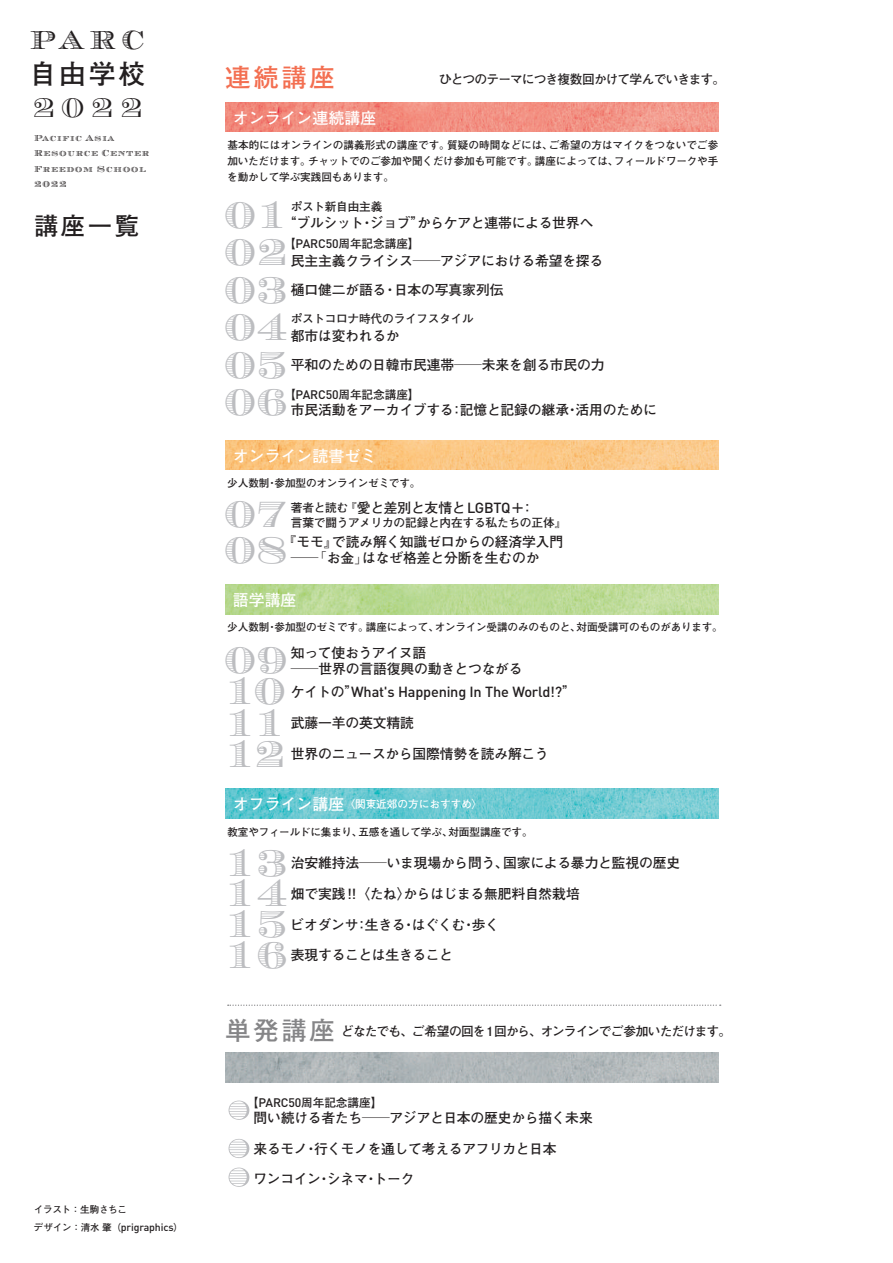
<style>
.page{position:relative;width:893px;height:1263px;background:#fff}
.page>*{position:absolute;margin:0;border:0;box-sizing:border-box;transform-origin:0 0}
.t1{font:38.25px "Chevalier Str SCD";color:#bcbdc0}
.t2{font:27.75px "Chevalier Ope SCD";color:#231f20}
.t3{font:27px "Chevalier Str SCD";color:#231f20}
.t4{font:700 27px "Futo Go B101 Pro";color:#231f20}
.t5{font:700 25.5px "Futo Go B101 Pro";color:#858587}
.t6{font:700 25.5px "Futo Go B101 Pro";color:#f36f51}
.t7{font:700 24.45px "Futo Go B101 Pro";color:#231f20}
.t8{font:700 15.9px "Futo Go B101 Pro";color:#fff}
.t9{font:500 14.55px "DIN";letter-spacing:-.015em;color:#231f20}
.t10{font:700 13.8px/30.2px "Futo Go B101 Pro";letter-spacing:-.02em;color:#231f20}
.t11{font:700 13.8px "Futo Go B101 Pro";letter-spacing:-.02em;color:#231f20;scale:2 1}
.t12{font:700 12.75px "Futo Go B101 Pr 6 N";letter-spacing:-.075em;color:#231f20}
.t13{font:700 11.7px "Futo Go B101 Pro";letter-spacing:-.015em;color:#231f20}
.t14{font:700 10.65px/15.9px "Futo Go B101 Pro";letter-spacing:-.02em;color:#231f20;text-align:justify}
.t15{font:700 10.65px "Futo Go B101 Pro";color:#fff}
.t16{font:500 10.5px "DIN";letter-spacing:-.015em;color:#231f20}
.t17{font:700 9.6px "Futo Go B101 Pr 6 N";letter-spacing:-.03em;color:#231f20}
.t18{font:9px/15.3px "Chevalier Str SCD";letter-spacing:.1em;color:#231f20}
.s1{font-family:"Futo Go B101 Pr 6 N";font-weight:700;font-size:9.6px}
.s2{font-family:"DIN";font-weight:500;font-size:12.3px}
.s3{font-size:11.7px}
.s4{font-family:"Hira Min Pro W3";font-weight:400;font-size:11.7px}
.s5{font-family:"DIN";font-weight:500;font-size:14.55px}
.s6{font-family:"Hira Min Pro W3";font-weight:400}
.s7{font-family:"Futo Go B101 Pro";font-weight:700;font-size:13.8px}
.s8{font-size:15.9px}
</style>
<div class="page">
<img style="left:225px;top:102px;width:493px;height:30px">
<img style="left:225px;top:440px;width:493px;height:30px">
<img style="left:225px;top:584px;width:493px;height:30px">
<img style="left:225px;top:788px;width:493px;height:30px">
<img style="left:225px;top:1053px;width:493px;height:29px">
<svg style="left:228px;top:1004px;width:493px;height:2px"></svg>
<svg style="left:229px;top:1100px;width:20px;height:20px"></svg>
<svg style="left:229px;top:1139px;width:20px;height:19px"></svg>
<svg style="left:229px;top:1167px;width:20px;height:20px"></svg>
<h3 class="t3" style="left:30px;top:24px;width:116px">PARC</h3>
<h3 class="t4" style="left:30px;top:53px;width:117px">自由学校</h3>
<h2 class="t2" style="left:32px;top:91px;width:112px">2022</h2>
<p class="t8" style="left:233px;top:105px;width:145px">オンライン連続講座</p>
<h3 class="t6" style="left:225px;top:57px;width:111px">連続講座</h3>
<p class="t12" style="left:439px;top:69px;width:288px">ひとつのテーマにつき複数回かけて学んでいきます。</p>
<p class="t18" style="left:34px;top:130px;width:117px">Pacific Asia<br>Resource Center<br>Freedom School<br>2022</p>
<h3 class="t7" style="left:34px;top:207px;width:107px">講座一覧</h3>
<p class="t17" style="left:34px;top:1202px;width:104px">イラスト：生駒さちこ　</p>
<p class="t16" style="left:34px;top:1220px;width:151px"><span class="s1">デザイン：清水肇（</span>prigraphics<span class="s1">）</span></p>
<p class="t14" style="left:227px;top:136px;width:493px">基本的にはオンラインの講義形式の講座です。質疑の時間などには、ご希望の方はマイクをつないでご参加いただけます。チャットでのご参加や聞くだけ参加も可能です。講座によっては、フィールドワークや手を動かして学ぶ実践回もあります。</p>
<h1 class="t1" style="left:224px;top:192px;width:65px">01</h1>
<p class="t13" style="left:291px;top:197px;width:93px">ポスト新自由主義</p>
<p class="t10" style="left:283px;top:206px;width:312px">“ブルシット・ジョブ”からケアと連帯による世界へ</p>
<p class="t13" style="left:290px;top:234px;width:125px">【<span class="s2">PARC50</span>周年記念講座】</p>
<h1 class="t1" style="left:224px;top:229px;width:65px">02</h1>
<p class="t10" style="left:291px;top:244px;width:314px">民主主義クライシス─アジアにおける希望を探る</p>
<h1 class="t1" style="left:224px;top:267px;width:65px">03</h1>
<p class="t10" style="left:291px;top:273px;width:214px">樋口健二が語る・日本の写真家列伝</p>
<p class="t13" style="left:291px;top:309px;width:184px">ポストコロナ時代のライフスタイル</p>
<h1 class="t1" style="left:224px;top:304px;width:65px">04</h1>
<p class="t10" style="left:291px;top:319px;width:110px">都市は変われるか</p>
<h1 class="t1" style="left:224px;top:342px;width:65px">05</h1>
<p class="t10" style="left:291px;top:348px;width:315px">平和のための日韓市民連帯─未来を創る市民の力</p>
<p class="t13" style="left:284px;top:385px;width:137px">【<span class="s2">PARC50</span>周年記念講座】</p>
<h1 class="t1" style="left:224px;top:379px;width:65px">06</h1>
<p class="t10" style="left:291px;top:393px;width:368px">市民活動をアーカイブする：記憶と記録の継承・活用のために</p>
<p class="t8" style="left:233px;top:443px;width:145px">オンライン読書ゼミ</p>
<p class="t14" style="left:227px;top:474px;width:195px">少人数制・参加型のオンラインゼミです。</p>
<p class="t10" style="left:291px;top:491px;width:245px"><span class="s3">著者と読む</span><span class="s4">『</span>愛と差別と友情と<span class="s5">LGBTQ</span>＋：</p>
<h1 class="t1" style="left:224px;top:492px;width:65px">07</h1>
<p class="t13" style="left:291px;top:513px;width:277px">言葉で闘うアメリカの記録と内在する私たちの正体<span class="s6">』</span></p>
<p class="t10" style="left:283px;top:525px;width:282px"><span class="s6">『</span>モモ<span class="s6">』</span>で読み解く知識ゼロからの経済学入門</p>
<h1 class="t1" style="left:224px;top:527px;width:65px">08</h1>
<p class="t11" style="left:291px;top:547px;width:126px">─<span class="s6">「</span>お金<span class="s6">」</span>はなぜ格差と分断を生むのか</p>
<p class="t8" style="left:233px;top:587px;width:65px">語学講座</p>
<p class="t14" style="left:227px;top:618px;width:497px">少人数制・参加型のゼミです。講座によって、オンライン受講のみのものと、対面受講可のものがあります。</p>
<p class="t10" style="left:291px;top:636px;width:137px">知って使おうアイヌ語</p>
<h1 class="t1" style="left:224px;top:637px;width:65px">09</h1>
<p class="t11" style="left:291px;top:657px;width:117px">─世界の言語復興の動きとつながる</p>
<h1 class="t1" style="left:224px;top:668px;width:63px">10</h1>
<p class="t9" style="left:291px;top:682px;width:287px"><span class="s7">ケイトの”</span>What's Happening In The World!?<span class="s7">”</span></p>
<h1 class="t1" style="left:224px;top:700px;width:63px">11</h1>
<p class="t10" style="left:291px;top:706px;width:125px">武藤一羊の英文精読</p>
<h1 class="t1" style="left:224px;top:731px;width:63px">12</h1>
<p class="t10" style="left:291px;top:737px;width:259px">世界のニュースから国際情勢を読み解こう</p>
<p class="t15" style="left:233px;top:795px;width:251px"><span class="s8">オフライン講座</span>〈関東近郊の方におすすめ〉</p>
<p class="t14" style="left:227px;top:822px;width:307px">教室やフィールドに集まり、五感を通して学ぶ、対面型講座です。</p>
<h1 class="t1" style="left:224px;top:840px;width:65px">13</h1>
<p class="t10" style="left:291px;top:846px;width:391px">治安維持法─いま現場から問う、国家による暴力と監視の歴史</p>
<h1 class="t1" style="left:224px;top:870px;width:65px">14</h1>
<p class="t10" style="left:291px;top:877px;width:291px">畑で実践<span class="s5">!!</span> 〈たね〉からはじまる無肥料自然栽培</p>
<h1 class="t1" style="left:224px;top:901px;width:65px">15</h1>
<p class="t10" style="left:291px;top:907px;width:210px">ビオダンサ：生きる・はぐくむ・歩く</p>
<h1 class="t1" style="left:224px;top:932px;width:65px">16</h1>
<p class="t10" style="left:291px;top:938px;width:164px">表現することは生きること</p>
<h3 class="t5" style="left:225px;top:1009px;width:111px">単発講座</h3>
<p class="t12" style="left:341px;top:1021px;width:392px">どなたでも、ご希望の回を１回から、オンラインでご参加いただけます。</p>
<p class="t13" style="left:247px;top:1093px;width:137px">【<span class="s2">PARC50</span>周年記念講座】</p>
<p class="t10" style="left:253px;top:1101px;width:341px">問い続ける者たち─アジアと日本の歴史から描く未来来るモノ・行くモノを通して考えるアフリカと日本<br>ワンコイン・シネマ・トーク</p>
</div>
